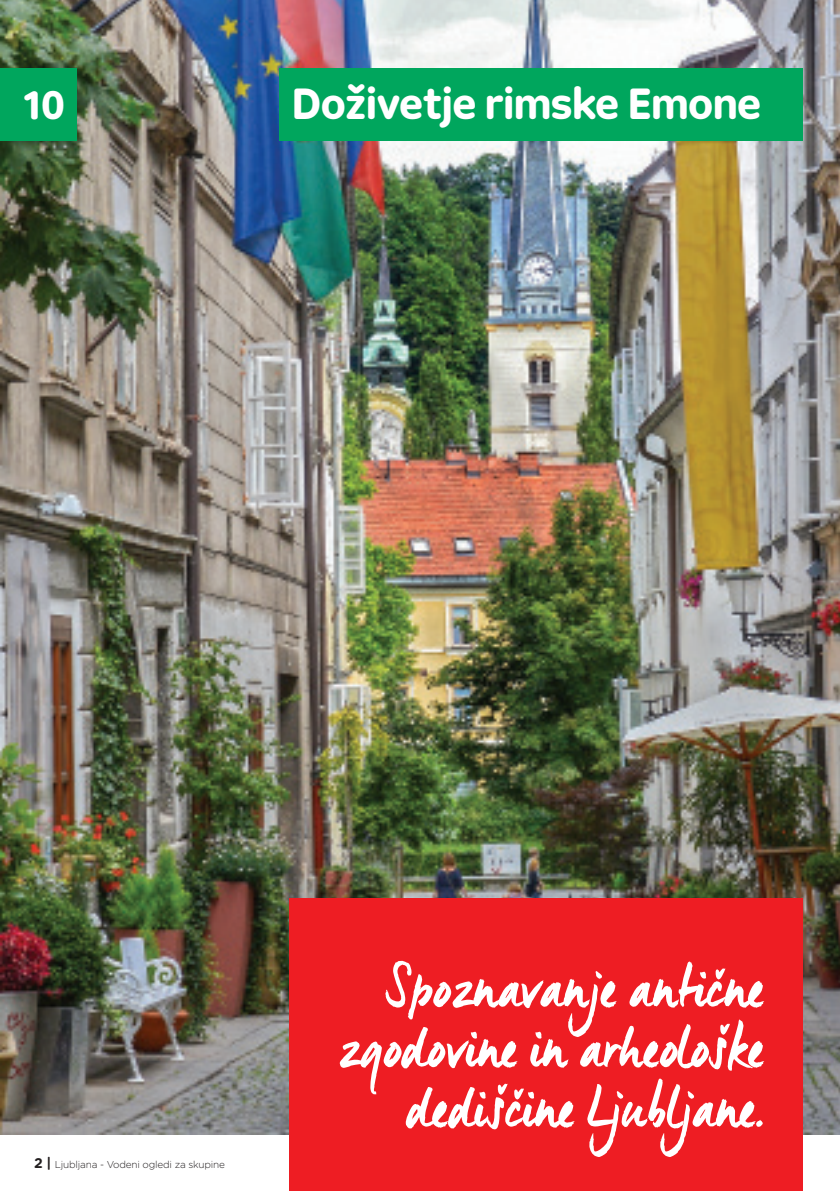
<style>
.page{position:relative;width:840px;height:1191px;background:#fff}
.page>*{position:absolute;margin:0;border:0;box-sizing:border-box;transform-origin:0 0}
.t1{font:60px/60px "Manus HR";color:#fff;text-align:right}
.t2{font:700 43.6px "Ljubljana";color:#fff}
._10_Kazalo_head{font:300 10px "Gotham Rounded";letter-spacing:-.02em;color:#231f20}
.s1{font-weight:700;font-size:14px}
</style>
<div class="page">
<img style="left:0;top:0;width:839px;height:1134px">
<div style="left:289px;top:898px;width:513px;height:293px;background:#ee1d23"></div>
<div style="left:279px;top:68px;width:523px;height:72px;background:#00a65d"></div>
<div style="left:0;top:68px;width:77px;height:72px;background:#00a65d"></div>
<p class="t2" style="left:24px;top:74px;width:42px">10</p>
<p class="t2" style="left:292px;top:74px;width:470px">Doživetje rimske Emone</p>
<p class="_10_Kazalo_head" style="left:34px;top:1158px;width:192px"><span class="s1">2 |</span> Ljubljana - Vodeni ogledi za skupine</p>
<p class="t1" style="left:339px;top:955px;width:425px">Spoznavanje antične zgodovine in arheološke dediščine Ljubljane.</p>
</div>
